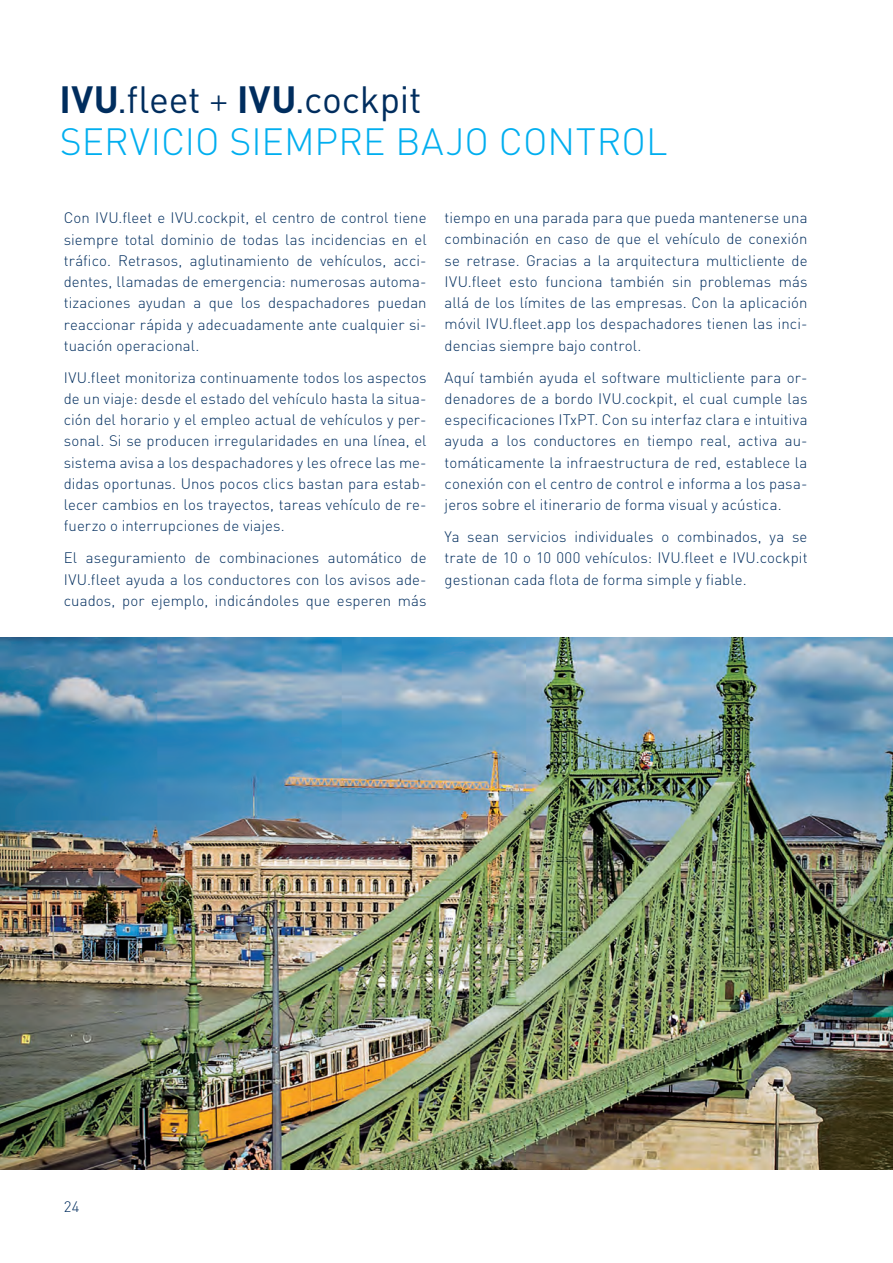
<style>
.page{position:relative;width:893px;height:1263px;background:#fff}
.page>*{position:absolute;margin:0;border:0;box-sizing:border-box;transform-origin:0 0}
.Überschrift_2__dünn{font:300 37.5px "DINOT";color:#00aeef}
.Überschrift_1__fett{font:37.5px "DIN Pro";letter-spacing:-.01em;color:#002d5e}
.Fließtext{font:300 15px/21.3px "DINOT";letter-spacing:.005em;color:#002d5e;text-align:justify}
.s1{font-family:"DINOT";font-weight:700}
.s2{font-weight:300}
</style>
<div class="page">
<img style="left:0;top:638px;width:893px;height:531px">
<p class="Überschrift_1__fett" style="left:60px;top:70px;width:363px"><span class="s1">IVU</span>.fleet <span class="s2">+</span> <span class="s1">IVU</span>.cockpit</p>
<p class="Überschrift_2__dünn" style="left:60px;top:119px;width:609px">SERVICIO SIEMPRE BAJO CONTROL</p>
<p class="Fließtext" style="left:64px;top:207px;width:364px">Con IVU.fleet e IVU.cockpit, el centro de control tiene siempre total dominio de todas las incidencias en el tráfico. Retrasos, aglutinamiento de vehículos, acci&shy;dentes, llamadas de emergencia: numerosas automa&shy;tizaciones ayudan a que los despachadores puedan reaccionar rápida y adecuadamente ante cualquier si&shy;tuación operacional.</p>
<p class="Fließtext" style="left:64px;top:366px;width:364px">IVU.fleet monitoriza continuamente todos los aspectos de un viaje: desde el estado del vehículo hasta la situa&shy;ción del horario y el empleo actual de vehículos y per&shy;sonal. Si se producen irregularidades en una línea, el sistema avisa a los despachadores y les ofrece las me&shy;didas oportunas. Unos pocos clics bastan para estab&shy;lecer cambios en los trayectos, tareas vehículo de re&shy;fuerzo o interrupciones de viajes.</p>
<p class="Fließtext" style="left:64px;top:547px;width:364px">El aseguramiento de combinaciones automático de IVU.fleet ayuda a los conductores con los avisos ade&shy;cuados, por ejemplo, indicándoles que esperen más</p>
<p class="Fließtext" style="left:445px;top:207px;width:364px">tiempo en una parada para que pueda mantenerse una combinación en caso de que el vehículo de conexión se retrase. Gracias a la arquitectura multicliente de IVU.fleet esto funciona también sin problemas más allá de los límites de las empresas. Con la aplicación móvil IVU.fleet.app los despachadores tienen las inci&shy;dencias siempre bajo control.</p>
<p class="Fließtext" style="left:445px;top:366px;width:364px">Aquí también ayuda el software multicliente para or&shy;denadores de a bordo IVU.cockpit, el cual cumple las especificaciones ITxPT. Con su interfaz clara e intuitiva ayuda a los conductores en tiempo real, activa au&shy;tomáticamente la infraestructura de red, establece la conexión con el centro de control e informa a los pasa&shy;jeros sobre el itinerario de forma visual y acústica.</p>
<p class="Fließtext" style="left:445px;top:526px;width:364px">Ya sean servicios individuales o combinados, ya se trate de 10 o 10 000 vehículos: IVU.fleet e IVU.cockpit gestionan cada flota de forma simple y fiable.</p>
<p class="Fließtext" style="left:64px;top:1196px;width:17px">24</p>
</div>
